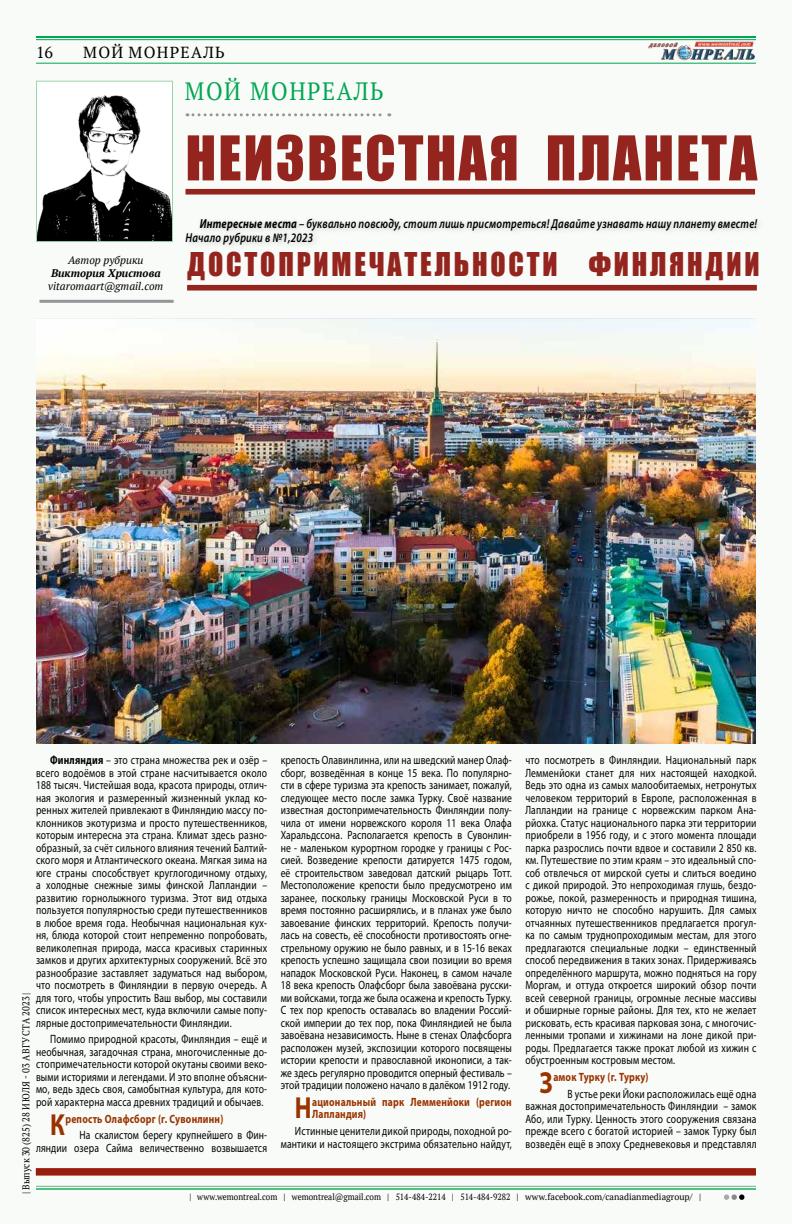
<style>
.page{position:relative;width:792px;height:1224px;background:#f9fbf8}
.page>*{position:absolute;margin:0;border:0;box-sizing:border-box;transform-origin:0 0}
.t1{font:57px "Impact";letter-spacing:.04em;color:#94251e}
.t2{font:700 30.5px "Myriad Pro";color:#930;scale:.8 1}
.t3{font:30.1px "Impact";letter-spacing:.1em;color:#94251e;scale:.93 1}
.t4{font:25px "PT Serif";letter-spacing:.07em;color:#00a651;scale:.9 1}
.t5{font:16px "PT Serif";letter-spacing:.08em;color:#000}
.t6{font:italic 600 13px/14px "Myriad Pro";letter-spacing:.02em;color:#000;scale:.8 1}
.t7{font:12px/12.5px "Myriad Pro";letter-spacing:.02em;color:#000;text-align:justify;scale:.8 1}
.t8{font:700 12px/12.5px "Myriad Pro";letter-spacing:.02em;color:#930;scale:.8 1}
.t9{font:italic 11px "PT Serif";color:#000}
.t10{font:italic 700 11px "PT Serif";color:#000}
.t11{font:10px "PT Serif";color:#000;scale:.9 1}
.t12{font:9px "PT Serif";color:#000;scale:.9 1}
.s1{font-weight:700}
</style>
<div class="page">
<img style="left:648px;top:41px;width:107px;height:20px">
<hr style="left:36px;top:63px;width:720px;height:1px;background:#00a651">
<hr style="left:36px;top:1186px;width:720px;height:1px;background:#57bd84">
<hr style="left:36px;top:1188px;width:720px;height:2px;background:#57bd84">
<hr style="left:36px;top:36px;width:720px;height:2px;background:#00a651">
<hr style="left:36px;top:39px;width:720px;height:1px;background:#00a651">
<svg style="left:724px;top:1194px;width:20px;height:6px"></svg>
<hr style="left:40px;top:300px;width:134px;height:3px;background:#939598">
<img style="left:38px;top:95px;width:133px;height:145px">
<div style="left:36px;top:81px;width:137px;height:161px;border:1px solid #9bd3ae"></div>
<div style="left:186px;top:189px;width:569px;height:6px;background:#94251e"></div>
<div style="left:187px;top:285px;width:570px;height:6px;background:#94251e"></div>
<svg style="left:187px;top:113px;width:203px;height:3px"></svg>
<div style="left:183px;top:215px;width:581px;height:36px;background:#000;opacity:.19"></div>
<div style="left:36px;top:1168px;width:720px;height:7px;background:#981d0d"></div>
<img style="left:36px;top:318px;width:720px;height:425px">
<hr style="left:36px;top:318px;width:718px;height:1px;background:#25405d">
<h3 class="t5" style="left:36px;top:42px;width:19px">16</h3>
<h3 class="t5" style="left:83px;top:42px;width:143px">МОЙ МОНРЕАЛЬ</h3>
<h3 class="t4" style="left:185px;top:75px;width:222px">МОЙ МОНРЕАЛЬ</h3>
<h1 class="t1" style="left:186px;top:114px;width:573px">НЕИЗВЕСТНАЯ ПЛАНЕТА</h1>
<p class="t6" style="left:186px;top:216px;width:716px;text-indent:14px"><span class="s1">Интересные места</span> – буквально повсюду, стоит лишь присмотреться! Давайте узнавать нашу планету вместе!<br>Начало рубрики в №1,2023</p>
<p class="t9" style="left:68px;top:253px;width:77px">Автор рубрики</p>
<p class="t10" style="left:51px;top:266px;width:111px">Виктория Христова</p>
<p class="t9" style="left:48px;top:279px;width:117px">vitaromaart@gmail.com</p>
<h3 class="t3" style="left:187px;top:241px;width:617px">ДОСТОПРИМЕЧАТЕЛЬНОСТИ ФИНЛЯНДИИ</h3>
<p class="t7" style="left:281px;top:754px;width:291px">крепость Олавинлинна, или на шведский манер Олаф&shy;сборг, возведённая в конце 15 века. По популярно&shy;сти в сфере туризма эта крепость занимает, пожалуй, следующее место после замка Турку. Своё название известная достопримечательность Финляндии полу&shy;чила от имени норвежского короля 11 века Олафа Харальдссона. Располагается крепость в Сувонлин&shy;не - маленьком курортном городке у границы с Рос&shy;сией. Возведение крепости датируется 1475 годом, её строительством заведовал датский рыцарь Тотт.<br>Местоположение крепости было предусмотрено им заранее, поскольку границы Московской Руси в то время постоянно расширялись, и в планах уже было завоевание финских территорий. Крепость получи&shy;лась на совесть, её способности противостоять огне&shy;стрельному оружию не было равных, и в 15-16 веках крепость успешно защищала свои позиции во время нападок Московской Руси. Наконец, в самом начале 18 века крепость Олафсборг была завоёвана русски&shy;ми войсками, тогда же была осажена и крепость Турку.<br>С тех пор крепость оставалась во владении Россий&shy;ской империи до тех пор, пока Финляндией не была завоёвана независимость. Ныне в стенах Олафсборга расположен музей, экспозиции которого посвящены истории крепости и православной иконописи, а так&shy;же здесь регулярно проводится оперный фестиваль – этой традиции положено начало в далёком 1912 году.</p>
<h2 class="t2" style="left:295px;top:1088px;width:23px">Н</h2>
<p class="t8" style="left:312px;top:1095px;width:251px">ациональный парк Лемменйоки (регион<br>Лапландия)</p>
<p class="t7" style="left:281px;top:1125px;width:290px;text-align:right">Истинные ценители дикой природы, походной ро&shy;мантики и настоящего экстрима обязательно найдут,</p>
<p class="t7" style="left:36px;top:754px;width:291px;text-indent:14px"><span class="s1">Финляндия</span> – это страна множества рек и озёр – всего водоёмов в этой стране насчитывается около 188 тысяч. Чистейшая вода, красота природы, отлич&shy;ная экология и размеренный жизненный уклад ко&shy;ренных жителей привлекают в Финляндию массу по&shy;клонников экотуризма и просто путешественников, которым интересна эта страна. Климат здесь разно&shy;образный, за счёт сильного влияния течений Балтий&shy;ского моря и Атлантического океана. Мягкая зима на юге страны способствует круглогодичному отдыху, а холодные снежные зимы финской Лапландии – развитию горнолыжного туризма. Этот вид отдыха пользуется популярностью среди путешественников в любое время года. Необычная национальная кух&shy;ня, блюда которой стоит непременно попробовать, великолепная природа, масса красивых старинных замков и других архитектурных сооружений. Всё это разнообразие заставляет задуматься над выбором, что посмотреть в Финляндии в первую очередь. А для того, чтобы упростить Ваш выбор, мы составили список интересных мест, куда включили самые попу&shy;лярные достопримечательности Финляндии.</p>
<p class="t7" style="left:36px;top:1033px;width:290px;text-indent:14px">Помимо природной красоты, Финляндия – ещё и необычная, загадочная страна, многочисленные до&shy;стопримечательности которой окутаны своими веко&shy;выми историями и легендами. И это вполне объясни&shy;мо, ведь здесь своя, самобытная культура, для кото&shy;рой характерна масса древних традиций и обычаев.</p>
<h2 class="t2" style="left:50px;top:1105px;width:20px">К</h2>
<p class="t8" style="left:65px;top:1112px;width:199px">репость Олафсборг (г. Сувонлинн)</p>
<p class="t7" style="left:525px;top:754px;width:291px">что посмотреть в Финляндии. Национальный парк Лемменйоки станет для них настоящей находкой.<br>Ведь это одна из самых малообитаемых, нетронутых человеком территорий в Европе, расположенная в Лапландии на границе с норвежским парком Ана&shy;рйохка. Статус национального парка эти территории приобрели в 1956 году, и с этого момента площади парка разрослись почти вдвое и составили 2 850 кв. км. Путешествие по этим краям – это идеальный спо&shy;соб отвлечься от мирской суеты и слиться воедино с дикой природой. Это непроходимая глушь, бездо&shy;рожье, покой, размеренность и природная тишина, которую ничто не способно нарушить. Для самых отчаянных путешественников предлагается прогул&shy;ка по самым труднопроходимым местам, для этого предлагаются специальные лодки – единственный способ передвижения в таких зонах. Придерживаясь определённого маршрута, можно подняться на гору Моргам, и оттуда откроется широкий обзор почти всей северной границы, огромные лесные массивы и обширные горные районы. Для тех, кто не желает рисковать, есть красивая парковая зона, с многочис&shy;ленными тропами и хижинами на лоне дикой при&shy;роды. Предлагается также прокат любой из хижин с обустроенным костровым местом.</p>
<h2 class="t2" style="left:540px;top:1063px;width:18px">З</h2>
<p class="t8" style="left:553px;top:1070px;width:121px">амок Турку (г. Турку)</p>
<p class="t11" style="left:20px;top:1194px;width:226px;rotate:-90deg">| Выпуск 30 (825) 28 ИЮЛЯ - 03 АВГУСТА 2023 |</p>
<p class="t7" style="left:525px;top:1087px;width:291px;text-indent:42px">В устье реки Йоки расположилась ещё одна важная достопримечательность Финляндии – замок Або, или Турку. Ценность этого сооружения связана прежде всего с богатой историей – замок Турку был возведён ещё в эпоху Средневековья и представлял</p>
<p class="t7" style="left:36px;top:1129px;width:290px;text-align:right">На скалистом берегу крупнейшего в Фин-<br>ляндии озера Сайма величественно возвышается</p>
<p class="t12" style="left:190px;top:1191px;width:570px">| www.wemontreal.com | wemontreal@gmail.com | 514-484-2214 | 514-484-9282 | www.facebook.com/canadianmediagroup/ |</p>
</div>
